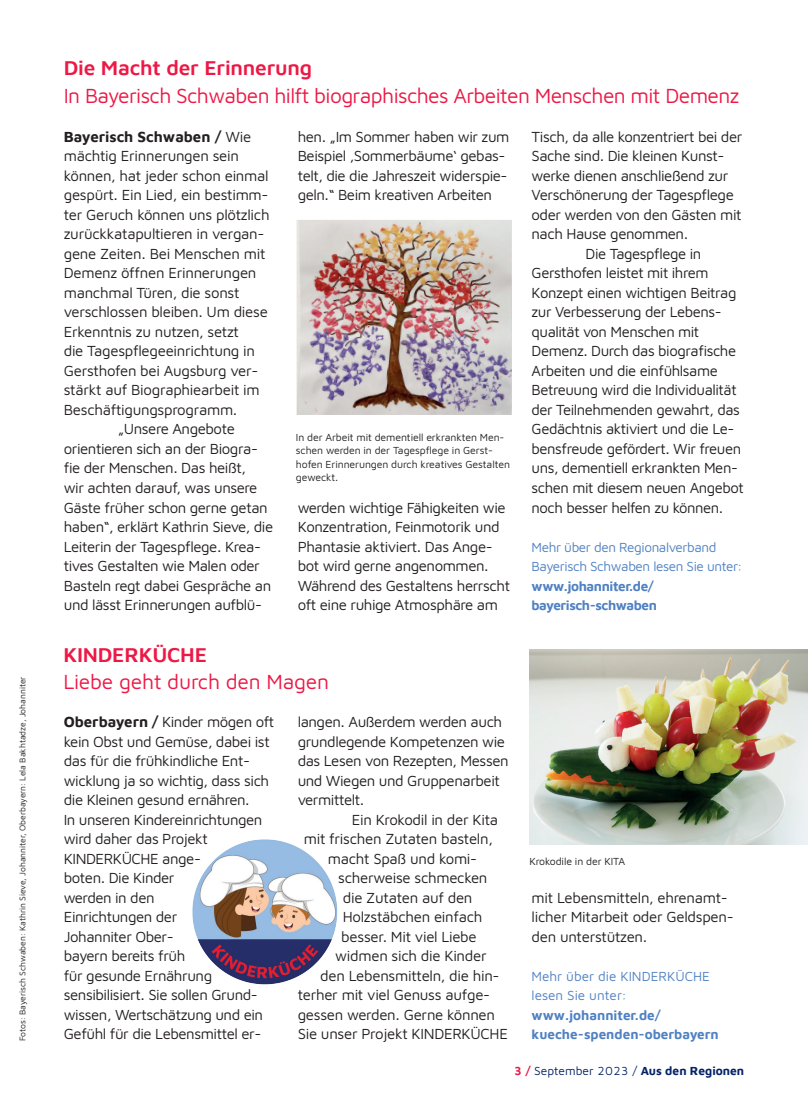
<style>
.page{position:relative;width:808px;height:1106px;background:#fff}
.page>*{position:absolute;margin:0;border:0;box-sizing:border-box;transform-origin:0 0}
.JUH_SL_14pt{font:21px "Maven Johanniter";letter-spacing:-.03em;color:#ed1845}
.JUH_SL_14pt-2{font:600 21px "Maven Johanniter";letter-spacing:-.01em;color:#ed1845}
.JUH_SL_14pt-3{font:21px "Maven Johanniter";letter-spacing:-.01em;color:#ed1845}
.JUH_Fließtext_10pt{font:15px/19.5px "Maven Johanniter";letter-spacing:-.03em;color:#231f20}
.JUH_Note_Infokasten-Text_9pt{font:13.5px/19.5px "Maven Johanniter";letter-spacing:-.03em;color:#4f81c2}
.JUH_Note_Infokasten-Text_9pt-2{font:700 13.5px/19.5px "Maven Johanniter";color:#4f81c2}
.JUH_Note_Infokasten-Text_9pt-3{font:13.5px/19.5px "Maven Johanniter";color:#4f81c2}
.t1{font:12px "Maven Johanniter";color:#052265}
.JUH_BU_7pt{font:10.5px/13.5px "Maven Johanniter";letter-spacing:-.01em;color:#231f20}
.JUH_Impressum_5_7pt{font:8.55px "Maven Johanniter";letter-spacing:-.005em;color:#231f20}
.s1{font-weight:700}
.s2{font-weight:700;color:#ed1845}
</style>
<div class="page">
<img style="left:297px;top:220px;width:215px;height:195px">
<img style="left:529px;top:649px;width:279px;height:195px">
<img style="left:192px;top:839px;width:145px;height:145px">
<p class="JUH_Impressum_5_7pt" style="left:17px;top:1040px;width:366px;rotate:-90deg">Fotos: Bayerisch Schwaben: Kathrin Sieve, Johanniter, Oberbayern: Lela Bakhtadze, Johanniter</p>
<p class="JUH_SL_14pt-2" style="left:64px;top:53px;width:250px">Die Macht der Erinnerung</p>
<p class="JUH_SL_14pt" style="left:64px;top:81px;width:677px">In Bayerisch Schwaben hilft biographisches Arbeiten Menschen mit Demenz</p>
<p class="JUH_Fließtext_10pt" style="left:64px;top:126px;width:207px"><span class="s1">Bayerisch Schwaben /</span> Wie mächtig Erinnerungen sein können, hat jeder schon einmal gespürt. Ein Lied, ein bestimm&shy;ter Geruch können uns plötzlich zurückkatapultieren in vergan&shy;gene Zeiten. Bei Menschen mit<br>Demenz öffnen Erinnerungen manchmal Türen, die sonst verschlossen bleiben. Um diese<br>Erkenntnis zu nutzen, setzt<br>die Tagespflegeeinrichtung in<br>Gersthofen bei Augsburg ver&shy;stärkt auf Biographiearbeit im<br>Beschäftigungsprogramm.</p>
<p class="JUH_Fließtext_10pt" style="left:64px;top:418px;width:211px;text-indent:54px">„Unsere Angebote orientieren sich an der Biogra&shy;fie der Menschen. Das heißt,<br>wir achten darauf, was unsere<br>Gäste früher schon gerne getan haben“, erklärt Kathrin Sieve, die<br>Leiterin der Tagespflege. Krea&shy;tives Gestalten wie Malen oder<br>Basteln regt dabei Gespräche an und lässt Erinnerungen aufblü-</p>
<p class="JUH_Fließtext_10pt" style="left:298px;top:126px;width:213px">hen. „Im Sommer haben wir zum<br>Beispiel ‚Sommerbäume‘ gebas&shy;telt, die die Jahreszeit widerspie&shy;geln.“ Beim kreativen Arbeiten</p>
<p class="JUH_BU_7pt" style="left:296px;top:429px;width:216px">In der Arbeit mit dementiell erkrankten Men&shy;schen werden in der Tagespflege in Gerst&shy;hofen Erinnerungen durch kreatives Gestalten geweckt.</p>
<p class="JUH_Fließtext_10pt" style="left:298px;top:496px;width:214px">werden wichtige Fähigkeiten wie<br>Konzentration, Feinmotorik und<br>Phantasie aktiviert. Das Ange&shy;bot wird gerne angenommen.<br>Während des Gestaltens herrscht oft eine ruhige Atmosphäre am</p>
<p class="JUH_SL_14pt-2" style="left:63px;top:639px;width:145px">KINDERKÜCHE</p>
<p class="JUH_SL_14pt-3" style="left:63px;top:667px;width:267px">Liebe geht durch den Magen</p>
<p class="JUH_Fließtext_10pt" style="left:64px;top:711px;width:212px"><span class="s1">Oberbayern /</span> Kinder mögen oft kein Obst und Gemüse, dabei ist das für die frühkindliche Ent&shy;wicklung ja so wichtig, dass sich die Kleinen gesund ernähren.<br>In unseren Kindereinrichtungen wird daher das Projekt<br>KINDERKÜCHE ange-<br>boten. Die Kinder<br>werden in den<br>Einrichtungen der<br>Johanniter Ober-<br>bayern bereits früh<br>für gesunde Ernährung sensibilisiert. Sie sollen Grund&shy;wissen, Wertschätzung und ein<br>Gefühl für die Lebensmittel er-</p>
<p class="JUH_Fließtext_10pt" style="left:298px;top:711px;width:213px">langen. Außerdem werden auch grundlegende Kompetenzen wie das Lesen von Rezepten, Messen und Wiegen und Gruppenarbeit vermittelt.</p>
<p class="JUH_Fließtext_10pt" style="left:352px;top:808px;width:148px">Ein Krokodil in der Kita</p>
<p class="JUH_Fließtext_10pt" style="left:304px;top:828px;width:190px">mit frischen Zutaten basteln,</p>
<p class="JUH_Fließtext_10pt" style="left:328px;top:847px;width:151px">macht Spaß und komi-</p>
<p class="JUH_Fließtext_10pt" style="left:338px;top:867px;width:151px">scherweise schmecken</p>
<p class="JUH_Fließtext_10pt" style="left:343px;top:886px;width:131px">die Zutaten auf den</p>
<p class="JUH_Fließtext_10pt" style="left:343px;top:906px;width:141px">Holzstäbchen einfach</p>
<p class="JUH_Fließtext_10pt" style="left:341px;top:925px;width:137px">besser. Mit viel Liebe</p>
<p class="JUH_Fließtext_10pt" style="left:335px;top:945px;width:153px">widmen sich die Kinder</p>
<p class="JUH_Fließtext_10pt" style="left:320px;top:964px;width:181px">den Lebensmitteln, die hin-</p>
<p class="JUH_Fließtext_10pt" style="left:298px;top:984px;width:194px">terher mit viel Genuss aufge-</p>
<p class="JUH_Fließtext_10pt" style="left:298px;top:1003px;width:199px">gessen werden. Gerne können</p>
<p class="JUH_Fließtext_10pt" style="left:298px;top:1023px;width:212px">Sie unser Projekt KINDERKÜCHE</p>
<p class="JUH_Fließtext_10pt" style="left:531px;top:126px;width:212px">Tisch, da alle konzentriert bei der<br>Sache sind. Die kleinen Kunst&shy;werke dienen anschließend zur<br>Verschönerung der Tagespflege oder werden von den Gästen mit nach Hause genommen.</p>
<p class="JUH_Fließtext_10pt" style="left:531px;top:243px;width:214px;text-indent:54px">Die Tagespflege in<br>Gersthofen leistet mit ihrem<br>Konzept einen wichtigen Beitrag zur Verbesserung der Lebens&shy;qualität von Menschen mit<br>Demenz. Durch das biografische<br>Arbeiten und die einfühlsame<br>Betreuung wird die Individualität der Teilnehmenden gewahrt, das<br>Gedächtnis aktiviert und die Le&shy;bensfreude gefördert. Wir freuen uns, dementiell erkrankten Men&shy;schen mit diesem neuen Angebot noch besser helfen zu können.</p>
<p class="JUH_Note_Infokasten-Text_9pt" style="left:531px;top:536px;width:212px">Mehr über den Regionalverband<br>Bayerisch Schwaben lesen Sie unter: <span class="s1">www.johanniter.de/ bayerisch-schwaben</span></p>
<p class="JUH_BU_7pt" style="left:529px;top:854px;width:97px">Krokodile in der KITA</p>
<p class="JUH_Fließtext_10pt" style="left:531px;top:886px;width:204px">mit Lebensmitteln, ehrenamt&shy;licher Mitarbeit oder Geldspen&shy;den unterstützen.</p>
<p class="JUH_Note_Infokasten-Text_9pt-3" style="left:531px;top:965px;width:180px">Mehr über die KINDERKÜCHE lesen Sie unter:</p>
<p class="JUH_Note_Infokasten-Text_9pt-2" style="left:531px;top:1004px;width:189px">www.johanniter.de/ kueche-spenden-oberbayern</p>
<p class="t1" style="left:514px;top:1063px;width:231px"><span class="s2">3 /</span> September 2023 / <span class="s1">Aus den Regionen</span></p>
</div>
